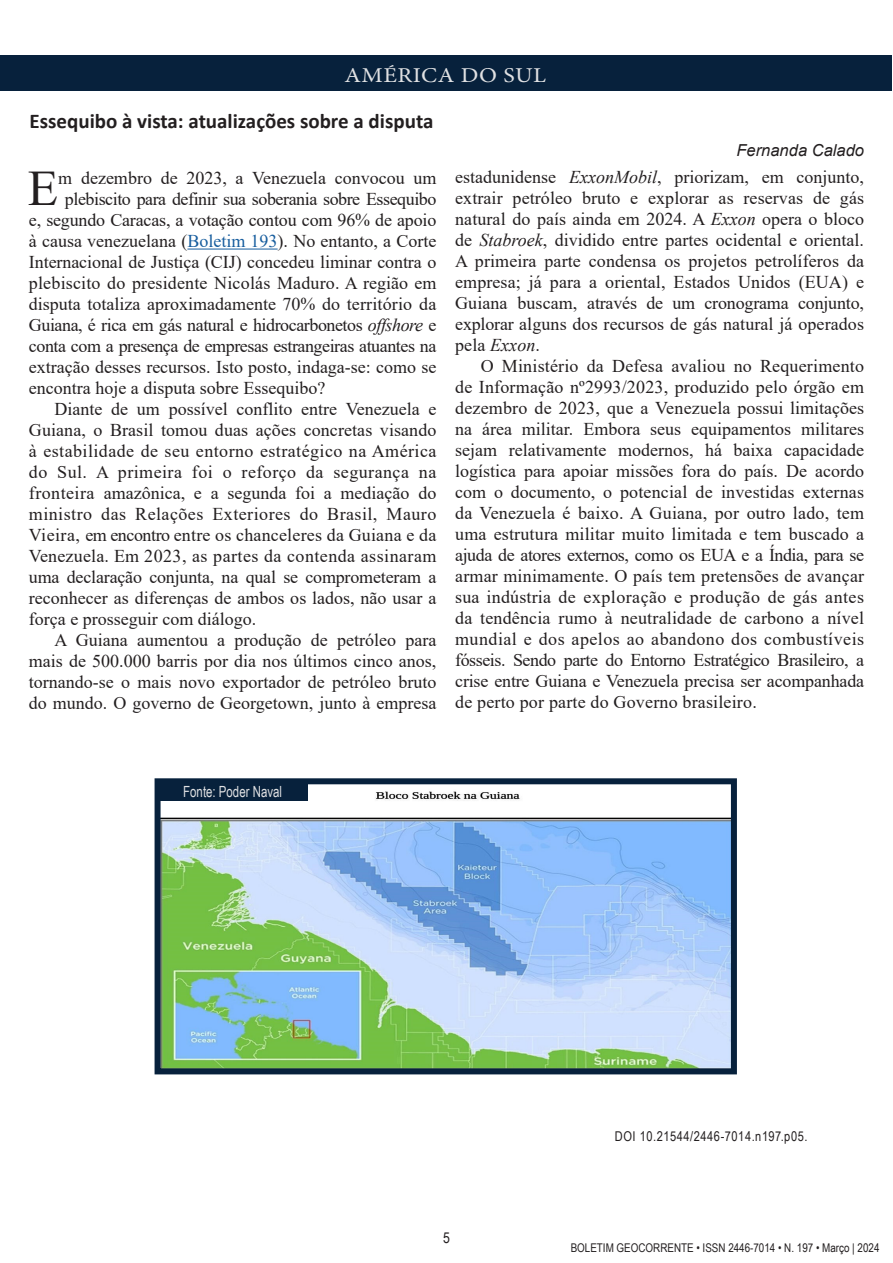
<style>
.page{position:relative;width:893px;height:1263px;background:#fff}
.page>*{position:absolute;margin:0;border:0;box-sizing:border-box;transform-origin:0 0}
.INÍCIO_DO_TEXTO{font:49.65px "Times New Roman";color:#231f20}
.Título_das_seções__Regiões{font:21.15px "Minion Pro";letter-spacing:.02em;color:#e0e1e3;scale:1.14 1}
.TÍTULO{font:700 21px "Calibri";color:#231f20}
.FORMATAÇÃO_TEXTO{font:18px/21px "Times New Roman";color:#231f20;text-align:justify}
.INÍCIO_DO_TEXTO-2{font:18px "Times New Roman";color:#231f20}
.INÍCIO_DO_TEXTO-3{font:18px "Times New Roman";letter-spacing:-.025em;color:#231f20}
.NOME_DO_PESQUISADOR{font:italic 16.5px "Arial";color:#231f20}
.t1{font:15.45px "Arial Narrow";color:#e0e1e3;scale:.91 1}
.t2{font:15px "Arial Narrow";color:#231f20}
.NOME_DO_PESQUISADOR-2{font:13.5px "Arial Narrow";letter-spacing:.04em;color:#231f20}
.t3{font:12px "Arial Narrow";color:#231f20}
.s1{color:#175d9e}
.s2{font-style:italic}
</style>
<div class="page">
<div style="left:0;top:55px;width:892px;height:36px;background:#07213c"></div>
<img style="left:162px;top:791px;width:568px;height:276px">
<div style="left:155px;top:778px;width:582px;height:296px;border:6px solid #07213c"></div>
<div style="left:157px;top:782px;width:151px;height:19px;background:#07213c"></div>
<hr style="left:187px;top:249px;width:91px;height:1px;background:#175d9e">
<p class="Título_das_seções__Regiões" style="left:344px;top:61px;width:178px">AMÉRICA DO SUL</p>
<p class="TÍTULO" style="left:30px;top:106px;width:405px">Essequibo à vista: atualizações sobre a disputa</p>
<p class="NOME_DO_PESQUISADOR" style="left:736px;top:140px;width:129px">Fernanda Calado</p>
<p class="INÍCIO_DO_TEXTO" style="left:28px;top:153px;width:32px">E</p>
<p class="INÍCIO_DO_TEXTO-2" style="left:58px;top:165px;width:380px">m dezembro de 2023, a Venezuela convocou um</p>
<p class="INÍCIO_DO_TEXTO-3" style="left:65px;top:186px;width:373px">plebiscito para definir sua soberania sobre Essequibo</p>
<p class="INÍCIO_DO_TEXTO-2" style="left:29px;top:207px;width:409px">e, segundo Caracas, a votação contou com 96% de apoio</p>
<p class="INÍCIO_DO_TEXTO-2" style="left:29px;top:228px;width:409px">à causa venezuelana (<span class="s1">Boletim 193</span>). No entanto, a Corte</p>
<p class="INÍCIO_DO_TEXTO-2" style="left:29px;top:249px;width:409px">Internacional de Justiça (CIJ) concedeu liminar contra o</p>
<p class="INÍCIO_DO_TEXTO-2" style="left:29px;top:270px;width:409px">plebiscito do presidente Nicolás Maduro. A região em</p>
<p class="INÍCIO_DO_TEXTO-2" style="left:29px;top:291px;width:409px">disputa totaliza aproximadamente 70% do território da</p>
<p class="INÍCIO_DO_TEXTO-3" style="left:29px;top:312px;width:409px">Guiana, é rica em gás natural e hidrocarbonetos <span class="s2">offshore</span> e</p>
<p class="INÍCIO_DO_TEXTO-3" style="left:29px;top:333px;width:409px">conta com a presença de empresas estrangeiras atuantes na</p>
<p class="INÍCIO_DO_TEXTO-2" style="left:29px;top:354px;width:409px">extração desses recursos. Isto posto, indaga-se: como se</p>
<p class="INÍCIO_DO_TEXTO-2" style="left:29px;top:375px;width:298px">encontra hoje a disputa sobre Essequibo?</p>
<p class="FORMATAÇÃO_TEXTO" style="left:29px;top:398px;width:409px;text-indent:26px">Diante de um possível conflito entre Venezuela e Guiana, o Brasil tomou duas ações concretas visando à estabilidade de seu entorno estratégico na América do Sul. A primeira foi o reforço da segurança na fronteira amazônica, e a segunda foi a mediação do ministro das Relações Exteriores do Brasil, Mauro Vieira, em encontro entre os chanceleres da Guiana e da Venezuela. Em 2023, as partes da contenda assinaram uma declaração conjunta, na qual se comprometeram a reconhecer as diferenças de ambos os lados, não usar a força e prosseguir com diálogo.</p>
<p class="FORMATAÇÃO_TEXTO" style="left:29px;top:629px;width:409px;text-indent:26px">A Guiana aumentou a produção de petróleo para mais de 500.000 barris por dia nos últimos cinco anos, tornando-se o mais novo exportador de petróleo bruto do mundo. O governo de Georgetown, junto à empresa</p>
<p class="FORMATAÇÃO_TEXTO" style="left:455px;top:165px;width:410px">estadunidense <span class="s2">ExxonMobil</span>, priorizam, em conjunto, extrair petróleo bruto e explorar as reservas de gás natural do país ainda em 2024. A <span class="s2">Exxon</span> opera o bloco de <span class="s2">Stabroek</span>, dividido entre partes ocidental e oriental.<br>A primeira parte condensa os projetos petrolíferos da empresa; já para a oriental, Estados Unidos (EUA) e Guiana buscam, através de um cronograma conjunto, explorar alguns dos recursos de gás natural já operados pela <span class="s2">Exxon</span>.</p>
<p class="FORMATAÇÃO_TEXTO" style="left:455px;top:354px;width:410px;text-indent:26px">O Ministério da Defesa avaliou no Requerimento de Informação nº2993/2023, produzido pelo órgão em dezembro de 2023, que a Venezuela possui limitações na área militar. Embora seus equipamentos militares sejam relativamente modernos, há baixa capacidade logística para apoiar missões fora do país. De acordo com o documento, o potencial de investidas externas da Venezuela é baixo. A Guiana, por outro lado, tem uma estrutura militar muito limitada e tem buscado a ajuda de atores externos, como os EUA e a Índia, para se armar minimamente. O país tem pretensões de avançar sua indústria de exploração e produção de gás antes da tendência rumo à neutralidade de carbono a nível mundial e dos apelos ao abandono dos combustíveis fósseis. Sendo parte do Entorno Estratégico Brasileiro, a crise entre Guiana e Venezuela precisa ser acompanhada de perto por parte do Governo brasileiro.</p>
<p class="t1" style="left:183px;top:780px;width:110px">Fonte: Poder Naval</p>
<p class="NOME_DO_PESQUISADOR-2" style="left:615px;top:1126px;width:194px">DOI 10.21544/2446-7014.n197.p05.</p>
<p class="t2" style="left:443px;top:1226px;width:8px">5</p>
<p class="t3" style="left:571px;top:1239px;width:310px">BOLETIM GEOCORRENTE • ISSN 2446-7014 • N. 197 • Março | 2024</p>
</div>
